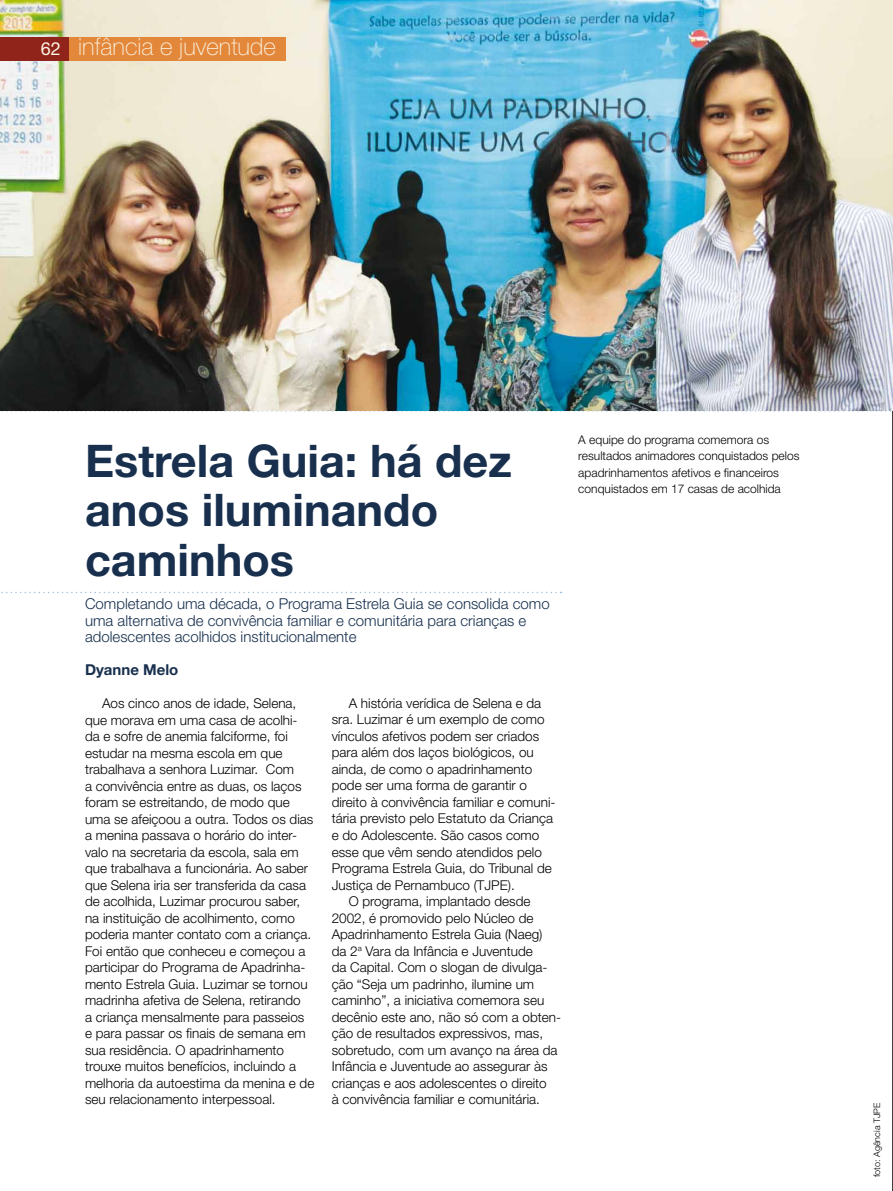
<style>
.page{position:relative;width:893px;height:1191px;background:#fff}
.page>*{position:absolute;margin:0;border:0;box-sizing:border-box;transform-origin:0 0}
.t1{font:700 45px/49.5px "Helvetica Neue LT Std";color:#18304e}
.t2{font:100 24px "Helvetica Neue LT Std";color:#fbf4e4}
.t3{font:18px "Helvetica Neue LT Std";color:#fbf4e4}
.t4{font:300 15px/16.5px "Helvetica Neue LT Std";color:#18304e}
.t5{font:700 15px "Helvetica Neue LT Std";color:#18304e}
.t6{font:300 13.5px/16.5px "Helvetica Neue LT Std";color:#000}
.t7{font:300 12px/16.5px "Helvetica Neue LT Std";color:#000}
.t8{font:300 9px "Helvetica Neue LT Std";color:#000}
</style>
<div class="page">
<hr style="left:892px;top:0;width:1px;height:1191px;background:#000">
<img style="left:0;top:0;width:893px;height:411px">
<svg style="left:1px;top:591px;width:561px;height:2px"></svg>
<div style="left:0;top:37px;width:69px;height:23px;background:#90241a"></div>
<svg style="left:69px;top:37px;width:1px;height:23px"></svg>
<div style="left:70px;top:37px;width:216px;height:23px;background:#e3883b"></div>
<h3 class="t3" style="left:41px;top:38px;width:22px">62</h3>
<h2 class="t2" style="left:78px;top:33px;width:199px">infância e juventude</h2>
<h1 class="t1" style="left:85px;top:435px;width:428px">Estrela Guia: há dez anos iluminando caminhos</h1>
<p class="t4" style="left:85px;top:595px;width:466px">Completando uma década, o Programa Estrela Guia se consolida como uma alternativa de convivência familiar e comunitária para crianças e adolescentes acolhidos institucionalmente</p>
<p class="t5" style="left:85px;top:660px;width:95px">Dyanne Melo</p>
<p class="t6" style="left:85px;top:694px;width:231px;text-indent:17px">Aos cinco anos de idade, Selena, que morava em uma casa de acolhi&shy;da e sofre de anemia falciforme, foi estudar na mesma escola em que trabalhava a senhora Luzimar. Com<br>a convivência entre as duas, os laços foram se estreitando, de modo que uma se afeiçoou a outra. Todos os dias a menina passava o horário do inter&shy;valo na secretaria da escola, sala em que trabalhava a funcionária. Ao saber que Selena iria ser transferida da casa de acolhida, Luzimar procurou saber, na instituição de acolhimento, como poderia manter contato com a criança.<br>Foi então que conheceu e começou a participar do Programa de Apadrinha&shy;mento Estrela Guia. Luzimar se tornou madrinha afetiva de Selena, retirando<br>a criança mensalmente para passeios e para passar os finais de semana em sua residência. O apadrinhamento trouxe muitos benefícios, incluindo a melhoria da autoestima da menina e de seu relacionamento interpessoal.</p>
<p class="t6" style="left:349px;top:694px;width:194px">A história verídica de Selena e da</p>
<p class="t6" style="left:332px;top:711px;width:214px">sra. Luzimar é um exemplo de como</p>
<p class="t6" style="left:332px;top:727px;width:209px">vínculos afetivos podem ser criados</p>
<p class="t6" style="left:332px;top:744px;width:204px">para além dos laços biológicos, ou</p>
<p class="t6" style="left:332px;top:760px;width:202px">ainda, de como o apadrinhamento</p>
<p class="t6" style="left:332px;top:777px;width:197px">pode ser uma forma de garantir o</p>
<p class="t6" style="left:332px;top:793px;width:225px">direito à convivência familiar e comuni-</p>
<p class="t6" style="left:332px;top:810px;width:223px">tária previsto pelo Estatuto da Criança</p>
<p class="t6" style="left:332px;top:826px;width:209px">e do Adolescente. São casos como</p>
<p class="t6" style="left:332px;top:843px;width:212px">esse que vêm sendo atendidos pelo</p>
<p class="t6" style="left:332px;top:859px;width:222px">Programa Estrela Guia, do Tribunal de</p>
<p class="t6" style="left:332px;top:876px;width:185px">Justiça de Pernambuco (TJPE).</p>
<p class="t6" style="left:349px;top:892px;width:183px">O programa, implantado desde</p>
<p class="t6" style="left:332px;top:909px;width:203px">2002, é promovido pelo Núcleo de</p>
<p class="t6" style="left:332px;top:925px;width:212px">Apadrinhamento Estrela Guia (Naeg)</p>
<p class="t6" style="left:332px;top:942px;width:203px">da 2<sup>a</sup> Vara da Infância e Juventude</p>
<p class="t6" style="left:332px;top:958px;width:217px">da Capital. Com o slogan de divulga-</p>
<p class="t6" style="left:332px;top:975px;width:204px">ção “Seja um padrinho, ilumine um</p>
<p class="t6" style="left:332px;top:991px;width:214px">caminho”, a iniciativa comemora seu</p>
<p class="t6" style="left:332px;top:1008px;width:231px">decênio este ano, não só com a obten-</p>
<p class="t6" style="left:332px;top:1024px;width:213px">ção de resultados expressivos, mas,</p>
<p class="t6" style="left:332px;top:1041px;width:227px">sobretudo, com um avanço na área da</p>
<p class="t6" style="left:332px;top:1057px;width:218px">Infância e Juventude ao assegurar às</p>
<p class="t6" style="left:332px;top:1074px;width:217px">crianças e aos adolescentes o direito</p>
<p class="t6" style="left:332px;top:1090px;width:210px">à convivência familiar e comunitária.</p>
<p class="t7" style="left:578px;top:431px;width:223px">A equipe do programa comemora os resultados animadores conquistados pelos apadrinhamentos afetivos e financeiros conquistados em 17 casas de acolhida</p>
<p class="t8" style="left:872px;top:1176px;width:76px;rotate:-90deg">foto: Agência TJPE</p>
</div>
